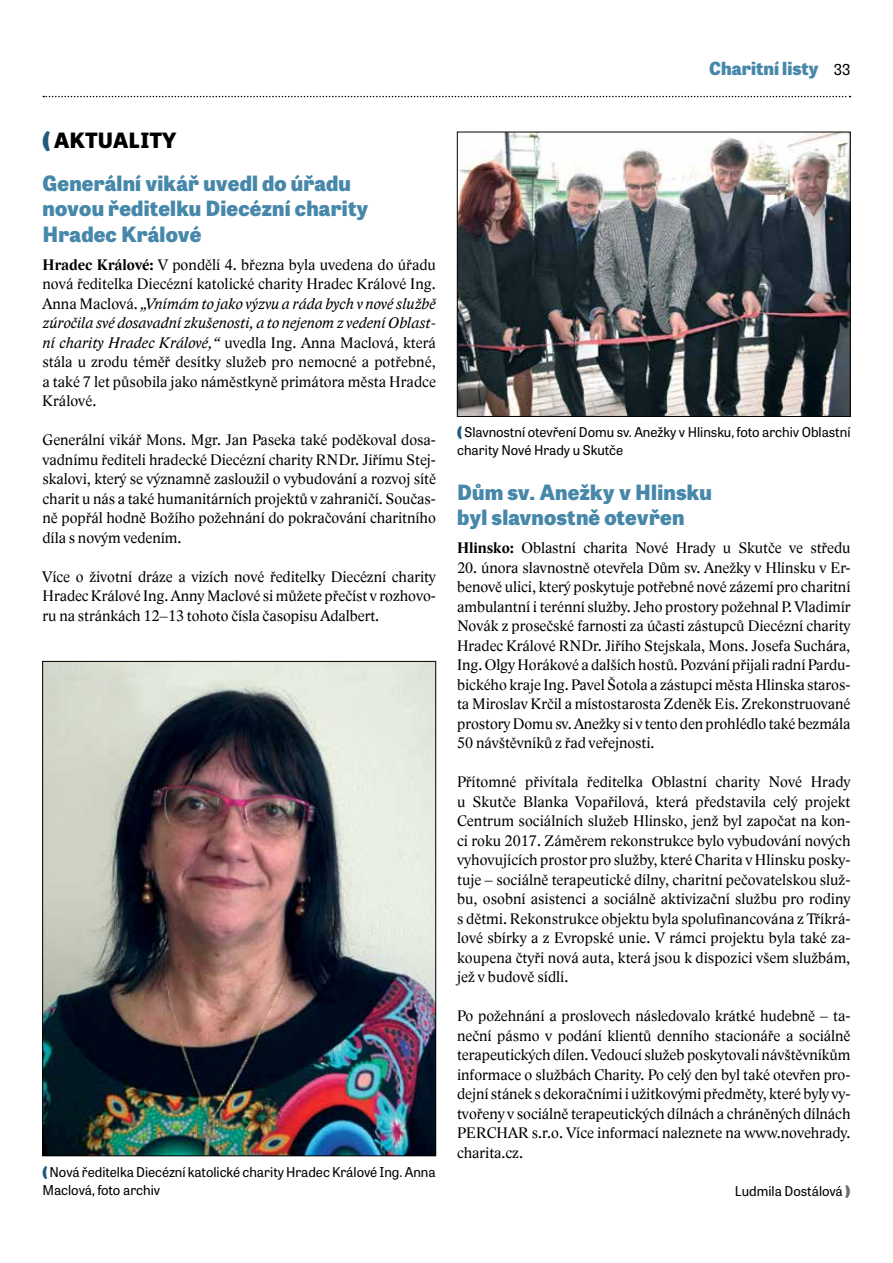
<style>
.page{position:relative;width:893px;height:1263px;background:#fff}
.page>*{position:absolute;margin:0;border:0;box-sizing:border-box;transform-origin:0 0}
.t1{font:800 21px/25.2px "Tablet Gothic";letter-spacing:.01em;color:#4788aa}
.t2{font:800 18px "Tablet Gothic";color:#4788aa}
.t3{font:15.75px/19.5px "Lido STFCE";color:#000;text-align:justify}
.t4{font:13.5px/18px "Tablet Gothic";color:#000}
.s1{font-weight:400;font-size:15px;color:#000}
.s2{color:#215b7d}
.s3{color:#000}
.s4{font-weight:700}
.s5{font-style:italic}
.s6{font-weight:800;color:#215b7d}
.s7{font-weight:800;color:#6d6e71}
</style>
<div class="page">
<svg style="left:43px;top:96px;width:807px;height:1px"></svg>
<img style="left:45px;top:663px;width:389px;height:491px">
<img style="left:459px;top:134px;width:389px;height:281px">
<div style="left:457px;top:132px;width:393px;height:285px;border:1px solid #000"></div>
<p class="t2" style="left:709px;top:55px;width:143px">Charitní listy <span class="s1">33</span></p>
<h1 class="t1" style="left:43px;top:117px;width:310px;line-height:43.5px"><span class="s2">(</span> <span class="s3">AKTUALITY<br></span>Generální vikář uvedl do úřadu</h1>
<h1 class="t1" style="left:43px;top:195px;width:327px">novou ředitelku Diecézní charity<br>Hradec Králové</h1>
<p class="t3" style="left:43px;top:255px;width:395px"><span class="s4">Hradec Králové:</span> V pondělí 4. března byla uvedena do úřadu nová ředitelka Diecézní katolické charity Hradec Králové Ing.<br>Anna Maclová. <span class="s5">„Vnímám to jako výzvu a ráda bych v nové službě zúročila své dosavadní zkušenosti, a to nejenom z vedení Oblast&shy;ní charity Hradec Králové,“</span> uvedla Ing. Anna Maclová, která stála u zrodu téměř desítky služeb pro nemocné a potřebné, a také 7 let působila jako náměstkyně primátora města Hradce Králové.</p>
<p class="t3" style="left:43px;top:430px;width:395px">Generální vikář Mons. Mgr. Jan Paseka také poděkoval dosa&shy;vadnímu řediteli hradecké Diecézní charity RNDr. Jiřímu Stej&shy;skalovi, který se významně zasloužil o vybudování a rozvoj sítě charit u nás a také humanitárních projektů v zahraničí. Součas&shy;ně popřál hodně Božího požehnání do pokračování charitního díla s novým vedením.</p>
<p class="t3" style="left:43px;top:567px;width:395px">Více o životní dráze a vizích nové ředitelky Diecézní charity Hradec Králové Ing. Anny Maclové si můžete přečíst v rozhovo&shy;ru na stránkách 12–13 tohoto čísla časopisu Adalbert.</p>
<p class="t4" style="left:43px;top:1162px;width:395px"><span class="s6">(</span> Nová ředitelka Diecézní katolické charity Hradec Králové Ing. Anna<br>Maclová, foto archiv</p>
<p class="t4" style="left:457px;top:423px;width:395px"><span class="s6">(</span> Slavnostní otevření Domu sv. Anežky v Hlinsku, foto archiv Oblastní charity Nové Hrady u Skutče</p>
<h1 class="t1" style="left:457px;top:479px;width:256px">Dům sv. Anežky v Hlinsku byl slavnostně otevřen</h1>
<p class="t3" style="left:457px;top:538px;width:395px"><span class="s4">Hlinsko:</span> Oblastní charita Nové Hrady u Skutče ve středu</p>
<p class="t3" style="left:457px;top:558px;width:395px">20. února slavnostně otevřela Dům sv. Anežky v Hlinsku v Er&shy;benově ulici, který poskytuje potřebné nové zázemí pro charitní ambulantní i terénní služby. Jeho prostory požehnal P. Vladimír Novák z prosečské farnosti za účasti zástupců Diecézní charity Hradec Králové RNDr. Jiřího Stejskala, Mons. Josefa Suchára, Ing. Olgy Horákové a dalších hostů. Pozvání přijali radní Pardu&shy;bického kraje Ing. Pavel Šotola a zástupci města Hlinska staros&shy;ta Miroslav Krčil a místostarosta Zdeněk Eis. Zrekonstruované prostory Domu sv. Anežky si v tento den prohlédlo také bezmála 50 návštěvníků z řad veřejnosti.</p>
<p class="t3" style="left:457px;top:772px;width:395px">Přítomné přivítala ředitelka Oblastní charity Nové Hrady u Skutče Blanka Vopařilová, která představila celý projekt Centrum sociálních služeb Hlinsko, jenž byl započat na kon&shy;ci roku 2017. Záměrem rekonstrukce bylo vybudování nových vyhovujících prostor pro služby, které Charita v Hlinsku posky&shy;tuje – sociálně terapeutické dílny, charitní pečovatelskou služ&shy;bu, osobní asistenci a sociálně aktivizační službu pro rodiny s dětmi. Rekonstrukce objektu byla spolufinancována z Tříkrá&shy;lové sbírky a z Evropské unie. V rámci projektu byla také za&shy;koupena čtyři nová auta, která jsou k dispozici všem službám, jež v budově sídlí.</p>
<p class="t3" style="left:457px;top:1006px;width:395px">Po požehnání a proslovech následovalo krátké hudebně – ta&shy;neční pásmo v podání klientů denního stacionáře a sociálně terapeutických dílen. Vedoucí služeb poskytovali návštěvníkům informace o službách Charity. Po celý den byl také otevřen pro&shy;dejní stánek s dekoračními i užitkovými předměty, které byly vy&shy;tvořeny v sociálně terapeutických dílnách a chráněných dílnách PERCHAR s.r.o. Více informací naleznete na www.novehrady. charita.cz.</p>
<p class="t4" style="left:735px;top:1181px;width:117px">Ludmila Dostálová <span class="s7">)</span></p>
</div>
